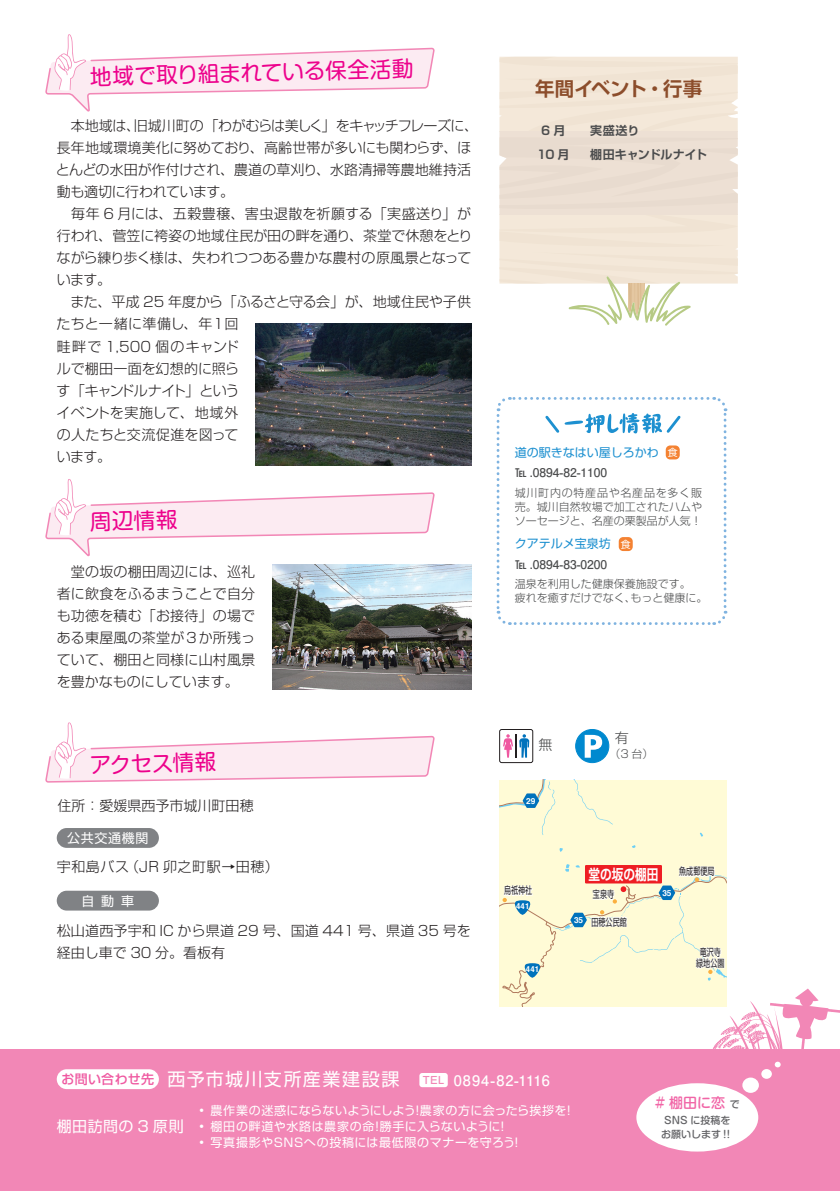
<style>
.page{position:relative;width:840px;height:1191px;background:#fff}
.page>*{position:absolute;margin:0;border:0;box-sizing:border-box;transform-origin:0 0}
.t1{font:21.6px "Shin M Go Pro";color:#ed028c}
.t2{font:700 19.4px "Shin Go Pro De";letter-spacing:-.01em;color:#8c4d2b}
.t3{font:18px "Shin Go Pro";letter-spacing:.085em;color:#fff}
.t4{font:15px "Shin Go Pro";letter-spacing:.03em;color:#fff}
.t5{font:700 14.6px "Shin Go Pro De";color:#fff;scale:.8 1}
.t6{font:700 14.4px "Futo Go B101 Pro";letter-spacing:.055em;color:#fff}
.裏_周辺情報{font:300 14px/22px "Shin Go Pro";color:#231f20;text-align:justify}
.裏_交通_本文{font:300 14px/22px "Shin Go Pro";letter-spacing:.005em;color:#231f20}
.裏_周辺情報-2{font:300 14px "Shin Go Pro";letter-spacing:.045em;color:#231f20}
.裏_住所{font:300 14px "Shin Go Pro";color:#231f20}
.t7{font:500 14px "Shin M Go Pro";color:#f166a7}
.t8{font:300 14px "Shin Go Pro";color:#4b4c4d}
.t9{font:13px "Shin Go Pro";letter-spacing:.045em;color:#fff}
.t10{font:500 13px "Shin Go Pro";letter-spacing:.025em;color:#ef59a1}
.t11{font:12px "Shin Go Pro";letter-spacing:.035em;color:#fff}
.裏_一押し_電話{font:700 12px "Futo Go B101 Pro";color:#4b4c4d}
.裏_一押し_施設名{font:12px "Shin Go Pro";color:#1d90d0}
.裏_行事_内容{font:700 12px "Shin Go Pro De";letter-spacing:-.02em;color:#4b4c4d}
.裏_行事_月{font:700 12px "Shin Go Pro De";color:#4b4c4d}
.裏_一押し_説明{font:300 11px/14px "Shin Go Pro";color:#4b4c4d;text-align:justify}
.t12{font:700 11px "Futo Go B101 Pro";color:#f287b6}
.t13{font:10.2px/10.8px "Shin Go Pro";color:#231f20;text-align:center;scale:.7 1}
.t14{font:500 10px "Shin M Go Pro";color:#636366}
.t15{font:9.8px "Shin Go Pro";color:#fff}
.t16{font:700 8.2px "Helvetica";letter-spacing:.02em;color:#fff}
.t17{font:700 8.2px "Helvetica";letter-spacing:.02em;color:#fff;scale:.93 1}
.s1{font-size:10px;color:#636366}
</style>
<div class="page">
<div style="left:0;top:1049px;width:839px;height:142px;background:#f287b6"></div>
<svg style="left:45px;top:34px;width:390px;height:78px"></svg>
<div style="left:57px;top:1069px;width:102px;height:20px;background:#fff;border-radius:10px"></div>
<div style="left:636px;top:1083px;width:121px;height:68px;background:#fff;border-radius:50%"></div>
<svg style="left:760px;top:1069px;width:11px;height:9px"></svg>
<div style="left:742px;top:1077px;width:16px;height:15px;background:#fff;border-radius:50%"></div>
<svg style="left:499px;top:57px;width:238px;height:269px;background:#f0e6d9"></svg>
<svg style="left:45px;top:722px;width:390px;height:60px"></svg>
<svg style="left:45px;top:479px;width:390px;height:78px"></svg>
<div style="left:57px;top:828px;width:102px;height:20px;background:#808285;border-radius:10px"></div>
<div style="left:57px;top:890px;width:102px;height:20px;background:#808285;border-radius:10px"></div>
<div style="left:499px;top:780px;width:227px;height:226px;background:#fffbd6"></div>
<svg style="left:574px;top:780px;width:38px;height:44px"></svg>
<svg style="left:499px;top:863px;width:340px;height:212px"></svg>
<svg style="left:499px;top:780px;width:56px;height:55px"></svg>
<svg style="left:496px;top:397px;width:231px;height:228px"></svg>
<div style="left:575px;top:729px;width:33px;height:33px;background:#0089cf;border-radius:50%"></div>
<div style="left:575px;top:729px;width:33px;height:33px;border:1px solid #0089cf;border-radius:50%"></div>
<svg style="left:584px;top:735px;width:18px;height:22px"></svg>
<div style="left:499px;top:729px;width:33px;height:33px;border:1px solid #231f20;border-radius:2px"></div>
<svg style="left:503px;top:734px;width:26px;height:23px"></svg>
<div style="left:419px;top:1073px;width:28px;height:14px;background:#fff;border-radius:3px"></div>
<img style="left:255px;top:323px;width:216px;height:142px">
<img style="left:272px;top:565px;width:199px;height:124px">
<div style="left:665px;top:445px;width:14px;height:14px;background:#f48232;border-radius:4px"></div>
<div style="left:618px;top:537px;width:14px;height:14px;background:#f48232;border-radius:4px"></div>
<p class="t1" style="left:90px;top:58px;width:325px;rotate:-1deg">地域で取り組まれている保全活動</p>
<p class="裏_周辺情報" style="left:56px;top:113px;width:423px;text-align:left">　本地域は、旧城川町の「わがむらは美しく」をキャッチフレーズに、長年地域環境美化に努めており、高齢世帯が多いにも関わらず、ほとんどの水田が作付けされ、農道の草刈り、水路清掃等農地維持活動も適切に行われています。</p>
<p class="裏_周辺情報" style="left:57px;top:201px;width:417px">　毎年 6 月には、五穀豊穣、害虫退散を祈願する「実盛送り」が行われ、菅笠に袴姿の地域住民が田の畔を通り、茶堂で休憩をとりながら練り歩く様は、失われつつある豊かな農村の原風景となっています。</p>
<p class="裏_周辺情報" style="left:56px;top:289px;width:416px;text-align:left">　また、平成 25 年度から「ふるさと守る会」が、地域住民や子供たちと一緒に準備し、年１回<br>畦畔で 1,500 個のキャンド<br>ルで棚田一面を幻想的に照ら<br>す「キャンドルナイト」という<br>イベントを実施して、地域外<br>の人たちと交流促進を図って<br>います。</p>
<p class="t1" style="left:90px;top:504px;width:89px;rotate:-1deg">周辺情報</p>
<p class="裏_周辺情報" style="left:57px;top:559px;width:200px">　堂の坂の棚田周辺には、巡礼者に飲食をふるまうことで自分も功徳を積む「お接待」の場である東屋風の茶堂が３か所残っていて、棚田と同様に山村風景を豊かなものにしています。</p>
<p class="t1" style="left:90px;top:747px;width:128px;rotate:-1deg">アクセス情報</p>
<p class="裏_住所" style="left:57px;top:793px;width:197px">住所：愛媛県西予市城川町田穂</p>
<p class="t9" style="left:67px;top:827px;width:82px">公共交通機関</p>
<p class="裏_周辺情報-2" style="left:57px;top:855px;width:224px">宇和島バス（JR 卯之町駅→田穂）</p>
<p class="t9" style="left:81px;top:890px;width:54px">自動車</p>
<p class="裏_交通_本文" style="left:57px;top:918px;width:415px">松山道西予宇和 IC から県道 29 号、国道 441 号、県道 35 号を経由し車で 30 分。看板有</p>
<p class="t2" style="left:534px;top:73px;width:169px">年間イベント・行事</p>
<p class="裏_行事_月" style="left:541px;top:121px;width:26px">6月</p>
<p class="裏_行事_内容" style="left:590px;top:121px;width:51px">実盛送り</p>
<p class="裏_行事_月" style="left:537px;top:144px;width:34px">10 月</p>
<p class="裏_行事_内容" style="left:590px;top:144px;width:118px">棚田キャンドルナイト</p>
<p class="裏_一押し_施設名" style="left:514px;top:442px;width:145px">道の駅きなはい屋しろかわ</p>
<p class="裏_一押し_電話" style="left:514px;top:463px;width:94px">℡ .0894-82-1100</p>
<p class="裏_一押し_説明" style="left:514px;top:484px;width:189px">城川町内の特産品や名産品を多く販売。城川自然牧場で加工されたハムやソーセージと、名産の栗製品が人気！</p>
<p class="裏_一押し_施設名" style="left:514px;top:534px;width:97px">クアテルメ宝泉坊</p>
<p class="裏_一押し_電話" style="left:514px;top:554px;width:94px">℡ .0894-83-0200</p>
<p class="裏_一押し_説明" style="left:514px;top:576px;width:177px">温泉を利用した健康保養施設です。</p>
<p class="裏_一押し_説明" style="left:514px;top:590px;width:194px">疲れを癒すだけでなく、もっと健康に。</p>
<p class="t15" style="left:667px;top:444px;width:11px">食</p>
<p class="t15" style="left:620px;top:536px;width:11px">食</p>
<p class="t8" style="left:538px;top:733px;width:15px">無</p>
<p class="t16" style="left:526px;top:794px;width:11px">29</p>
<p class="t8" style="left:614px;top:726px;width:15px">有</p>
<p class="裏_一押し_説明" style="left:609px;top:745px;width:46px">（3 台）</p>
<p class="t13" style="left:504px;top:884px;width:42px">烏祇神社</p>
<p class="t17" style="left:516px;top:900px;width:16px">441</p>
<p class="t17" style="left:525px;top:962px;width:16px">441</p>
<p class="t5" style="left:588px;top:862px;width:89px">堂の坂の棚田</p>
<p class="t16" style="left:573px;top:913px;width:11px">35</p>
<p class="t13" style="left:592px;top:888px;width:32px">宝泉寺</p>
<p class="t13" style="left:591px;top:915px;width:52px">田穂公民館</p>
<p class="t16" style="left:662px;top:886px;width:11px">35</p>
<p class="t13" style="left:678px;top:865px;width:52px">魚成郵便局</p>
<p class="t13" style="left:695px;top:945px;width:42px">竜沢寺緑地公園</p>
<p class="t3" style="left:167px;top:1064px;width:252px">西予市城川支所産業建設課　</p>
<p class="t12" style="left:422px;top:1071px;width:23px">TEL</p>
<p class="t6" style="left:453px;top:1069px;width:97px">0894-82-1116</p>
<p class="t10" style="left:61px;top:1068px;width:94px">お問い合わせ先</p>
<p class="t4" style="left:57px;top:1113px;width:128px">棚田訪問の 3 原則</p>
<p class="t11" style="left:199px;top:1100px;width:377px">• 農作業の迷惑にならないようにしよう！農家の方に会ったら挨拶を！</p>
<p class="t11" style="left:199px;top:1116px;width:310px">• 棚田の畔道や水路は農家の命！勝手に入らないように！</p>
<p class="t11" style="left:199px;top:1132px;width:325px">• 写真撮影やＳＮＳへの投稿には最低限のマナーを守ろう！</p>
<p class="t7" style="left:654px;top:1091px;width:86px"># 棚田に恋<span class="s1">で</span></p>
<p class="t14" style="left:664px;top:1112px;width:68px">SNS に投稿を</p>
<p class="t14" style="left:660px;top:1126px;width:74px">お願いします！！</p>
</div>
